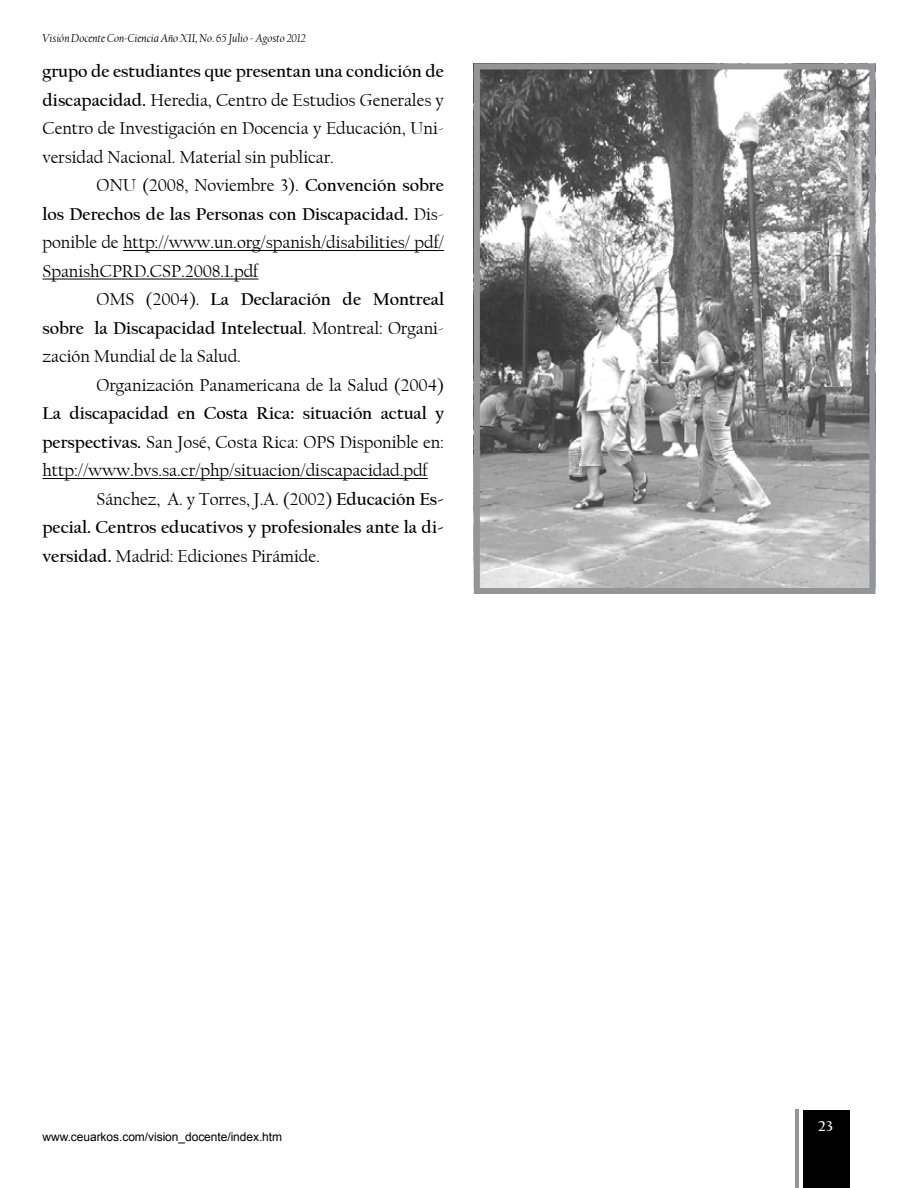
<style>
.page{position:relative;width:918px;height:1188px;background:#fff}
.page>*{position:absolute;margin:0;border:0;box-sizing:border-box;transform-origin:0 0}
.t1{font:18px/28.5px "Californian FB";letter-spacing:-.005em;color:#000;text-align:justify}
.t2{font:700 18px/28.5px "Californian FB";letter-spacing:-.005em;color:#000;text-align:justify}
.t3{font:700 15px "Californian FB";color:#fff}
.t4{font:italic 12px "Californian FB";letter-spacing:-.005em;color:#000}
.t5{font:12px "Arial";letter-spacing:-.005em;color:#000}
.s1{font-weight:700}
.s2{font-weight:400}
</style>
<div class="page">
<div style="left:803px;top:1110px;width:46px;height:78px;background:#000"></div>
<hr style="left:796px;top:1110px;width:3px;height:78px;background:#939598">
<hr style="left:123px;top:250px;width:321px;height:1px;background:#000">
<hr style="left:43px;top:279px;width:215px;height:1px;background:#000">
<hr style="left:43px;top:478px;width:385px;height:1px;background:#000">
<img style="left:481px;top:70px;width:387px;height:517px">
<div style="left:474px;top:63px;width:401px;height:531px;border:6px solid #939598"></div>
<p class="t4" style="left:43px;top:31px;width:265px">Visión Docente Con-Ciencia Año XII, No. 65 Julio - Agosto 2012</p>
<p class="t1" style="left:43px;top:57px;width:403px"><span class="s1">grupo de estudiantes que presentan una condición de discapacidad.</span> Heredia, Centro de Estudios Generales y Centro de Investigación en Docencia y Educación, Uni&shy;versidad Nacional. Material sin publicar.</p>
<p class="t1" style="left:43px;top:171px;width:403px;text-indent:54px">ONU (2008, Noviembre 3). <span class="s1">Convención sobre los Derechos de las Personas con Discapacidad.</span> Dis&shy;ponible de http://www.un.org/spanish/disabilities/ pdf/ SpanishCPRD.CSP.2008.1.pdf</p>
<p class="t2" style="left:43px;top:285px;width:403px;text-indent:54px"><span class="s2">OMS (2004).</span> La Declaración de Montreal sobre la Discapacidad Intelectual<span class="s2">. Montreal: Organi&shy;zación Mundial de la Salud.</span></p>
<p class="t1" style="left:97px;top:371px;width:349px">Organización Panamericana de la Salud (2004)</p>
<p class="t2" style="left:43px;top:399px;width:403px">La discapacidad en Costa Rica: situación actual y</p>
<p class="t1" style="left:43px;top:428px;width:403px"><span class="s1">perspectivas.</span> San José, Costa Rica: OPS Disponible en:</p>
<p class="t1" style="left:43px;top:456px;width:387px">http://www.bvs.sa.cr/php/situacion/discapacidad.pdf</p>
<p class="t1" style="left:97px;top:485px;width:349px">Sánchez, A. y Torres, J.A. (2002) <span class="s1">Educación Es-</span></p>
<p class="t2" style="left:43px;top:513px;width:403px">pecial. Centros educativos y profesionales ante la di-</p>
<p class="t1" style="left:43px;top:542px;width:279px"><span class="s1">versidad.</span> Madrid: Ediciones Pirámide.</p>
<p class="t5" style="left:43px;top:1129px;width:241px">www.ceuarkos.com/vision_docente/index.htm</p>
<p class="t3" style="left:818px;top:1117px;width:17px">23</p>
</div>
